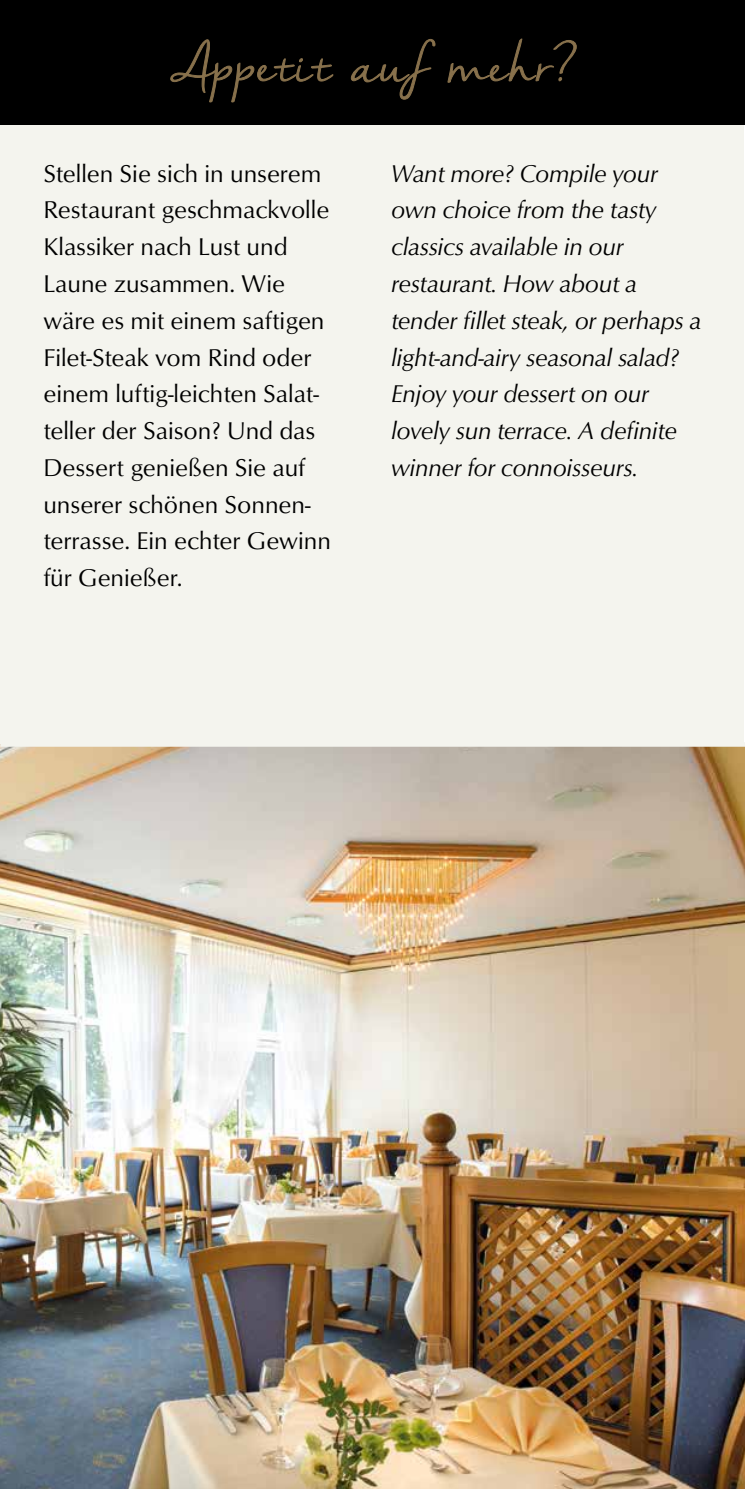
<style>
.page{position:relative;width:745px;height:1489px;background:#fff}
.page>*{position:absolute;margin:0;border:0;box-sizing:border-box;transform-origin:0 0}
.t1{font:50px "Nella Sue";letter-spacing:.04em;color:#88714c}
.t2{font:25px/36.8px "O004 T";color:#000}
.t3{font:italic 25px/36.8px "O004 T";letter-spacing:-.01em;color:#000}
</style>
<div class="page">
<div style="left:0;top:0;width:743px;height:1488px;background:#f4f4ee"></div>
<div style="left:0;top:0;width:744px;height:124px;background:#000"></div>
<svg style="left:170px;top:39px;width:163px;height:63px"></svg>
<svg style="left:350px;top:39px;width:85px;height:61px"></svg>
<svg style="left:447px;top:39px;width:129px;height:44px"></svg>
<img style="left:0;top:746px;width:744px;height:742px">
<hr style="left:0;top:742px;width:744px;height:4px;background:#f4f4ee">
<h1 class="t1" style="left:170px;top:29px;width:405px">Appetit auf mehr?</h1>
<p class="t2" style="left:43px;top:154px;width:289px">Stellen Sie sich in unserem<br>Restaurant geschmackvolle<br>Klassiker nach Lust und<br>Laune zusammen. Wie wäre es mit einem saftigen<br>Filet-Steak vom Rind oder einem luftig-leichten Salat&shy;teller der Saison? Und das<br>Dessert genießen Sie auf unserer schönen Sonnen&shy;terrasse. Ein echter Gewinn für Genießer.</p>
<p class="t3" style="left:391px;top:154px;width:311px">Want more? Compile your own choice from the tasty classics available in our restaurant. How about a tender fillet steak, or perhaps a light-and-airy seasonal salad?<br>Enjoy your dessert on our lovely sun terrace. A definite winner for connoisseurs.</p>
</div>
